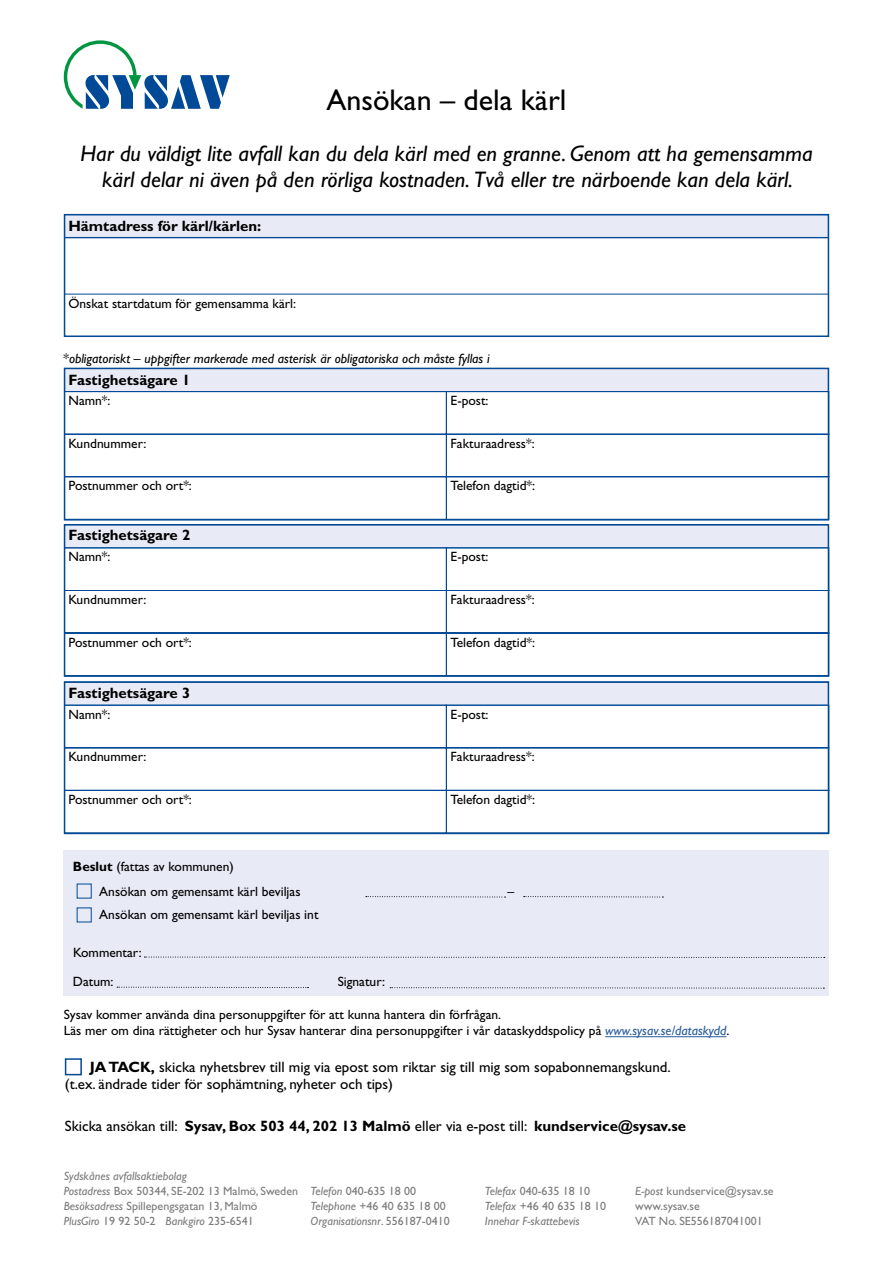
<style>
.page{position:relative;width:893px;height:1263px;background:#fff}
.page>*{position:absolute;margin:0;border:0;box-sizing:border-box;transform-origin:0 0}
.t1{font:30px "Gill Sans Std";color:#000}
.t2{font:italic 22.5px/25.5px "Gill Sans Std";color:#000;text-align:center}
.t3{font:700 15px "Gill Sans Std";color:#000}
.t4{font:15px/16.5px "Gill Sans Std";color:#000}
.t5{font:13.5px/24.6px "Gill Sans Std";color:#000}
.t6{font:italic 13.5px "Gill Sans Std";color:#000}
.t7{font:italic 12px/15px "Gill Sans Std";color:#7c7b7b}
.t8{font:12px "Gill Sans Std";color:#7c7b7b}
.s1{font-style:normal}
.s2{font-weight:700}
.s3{font-style:italic;color:#275b9b}
.s4{font-weight:400}
.s5{font-style:italic}
</style>
<div class="page">
<div style="left:64px;top:214px;width:765px;height:24px;background:#e8eaf6"></div>
<div style="left:64px;top:214px;width:765px;height:123px;border:2px solid #004996"></div>
<div style="left:64px;top:237px;width:765px;height:57px;border:1px solid #004996"></div>
<div style="left:64px;top:368px;width:765px;height:24px;background:#e8eaf6"></div>
<div style="left:64px;top:368px;width:765px;height:153px;border:2px solid #004996"></div>
<svg style="left:64px;top:391px;width:766px;height:129px"></svg>
<div style="left:64px;top:524px;width:765px;height:24px;background:#e8eaf6"></div>
<div style="left:64px;top:524px;width:765px;height:153px;border:2px solid #004996"></div>
<svg style="left:64px;top:547px;width:766px;height:129px"></svg>
<div style="left:64px;top:682px;width:765px;height:24px;background:#e8eaf6"></div>
<div style="left:64px;top:681px;width:765px;height:153px;border:2px solid #004996"></div>
<svg style="left:64px;top:704px;width:766px;height:130px"></svg>
<hr style="left:605px;top:1036px;width:121px;height:1px;background:#275b9b">
<svg style="left:64px;top:40px;width:166px;height:69px"></svg>
<div style="left:64px;top:850px;width:765px;height:145px;background:#e8eaf6"></div>
<svg style="left:366px;top:896px;width:140px;height:2px"></svg>
<svg style="left:524px;top:896px;width:139px;height:2px"></svg>
<svg style="left:144px;top:957px;width:681px;height:1px"></svg>
<svg style="left:117px;top:987px;width:192px;height:1px"></svg>
<svg style="left:390px;top:987px;width:434px;height:2px"></svg>
<svg style="left:76px;top:883px;width:16px;height:40px"></svg>
<div style="left:65px;top:1058px;width:17px;height:17px;border:2px solid #004996"></div>
<p class="t1" style="left:326px;top:83px;width:241px">Ansökan – dela kärl</p>
<p class="t2" style="left:80px;top:141px;width:734px">Har du väldigt lite avfall kan du dela kärl med en granne. Genom att ha gemensamma kärl delar ni även på den rörliga kostnaden. Två eller tre närboende kan dela kärl.</p>
<p class="t3" style="left:68px;top:217px;width:194px">Hämtadress för kärl/kärlen:</p>
<p class="t5" style="left:68px;top:291px;width:229px">Önskat startdatum för gemensamma kärl:</p>
<p class="t6" style="left:63px;top:351px;width:428px"><span class="s1">*</span>obligatoriskt – uppgifter markerade med asterisk är obligatoriska och måste fyllas i</p>
<p class="t3" style="left:68px;top:371px;width:123px">Fastighetsägare 1</p>
<p class="t5" style="left:68px;top:388px;width:44px">Namn*:</p>
<p class="t5" style="left:451px;top:388px;width:39px">E-post:</p>
<p class="t5" style="left:68px;top:431px;width:80px">Kundnummer:</p>
<p class="t5" style="left:451px;top:431px;width:86px">Fakturaadress*:</p>
<p class="t5" style="left:68px;top:473px;width:125px">Postnummer och ort*:</p>
<p class="t5" style="left:451px;top:473px;width:86px">Telefon dagtid*:</p>
<p class="t3" style="left:68px;top:526px;width:123px">Fastighetsägare 2</p>
<p class="t5" style="left:68px;top:545px;width:44px">Namn*:</p>
<p class="t5" style="left:451px;top:545px;width:39px">E-post:</p>
<p class="t5" style="left:68px;top:587px;width:80px">Kundnummer:</p>
<p class="t5" style="left:451px;top:587px;width:86px">Fakturaadress*:</p>
<p class="t5" style="left:68px;top:630px;width:125px">Postnummer och ort*:</p>
<p class="t5" style="left:451px;top:630px;width:86px">Telefon dagtid*:</p>
<p class="t3" style="left:68px;top:683px;width:123px">Fastighetsägare 3</p>
<p class="t5" style="left:68px;top:702px;width:44px">Namn*:</p>
<p class="t5" style="left:451px;top:702px;width:39px">E-post:</p>
<p class="t5" style="left:68px;top:744px;width:80px">Kundnummer:</p>
<p class="t5" style="left:451px;top:744px;width:86px">Fakturaadress*:</p>
<p class="t5" style="left:68px;top:787px;width:125px">Postnummer och ort*:</p>
<p class="t5" style="left:451px;top:787px;width:86px">Telefon dagtid*:</p>
<p class="t5" style="left:99px;top:854px;width:203px;text-indent:-26px"><span class="s2">Beslut</span> (fattas av kommunen)<br>Ansökan om gemensamt kärl beviljas</p>
<p class="t5" style="left:507px;top:879px;width:8px">–</p>
<p class="t5" style="left:99px;top:902px;width:221px">Ansökan om gemensamt kärl beviljas int</p>
<p class="t5" style="left:73px;top:938px;width:70px;line-height:29.1px">Kommentar:<br>Datum:</p>
<p class="t5" style="left:338px;top:969px;width:49px">Signatur:</p>
<p class="t5" style="left:64px;top:1006px;width:667px;line-height:16.2px">Sysav kommer använda dina personuppgifter för att kunna hantera din förfrågan.<br>Läs mer om dina rättigheter och hur Sysav hanterar dina personuppgifter i vår dataskyddspolicy på <span class="s3">www.sysav.se/dataskydd</span>.</p>
<p class="t4" style="left:65px;top:1059px;width:608px;text-indent:25px"><span class="s2">JA TACK,</span> skicka nyhetsbrev till mig via epost som riktar sig till mig som sopabonnemangskund. (t.ex. ändrade tider för sophämtning, nyheter och tips)</p>
<p class="t3" style="left:65px;top:1117px;width:623px"><span class="s4">Skicka ansökan till:</span> Sysav, Box 503 44, 202 13 Malmö <span class="s4">eller via e-post till:</span> kundservice@sysav.se</p>
<p class="t7" style="left:64px;top:1169px;width:354px">Sydskånes avfallsaktiebolag<br>Postadress <span class="s1">Box 50344, SE-202 13 Malmö, Sweden</span> Telefon <span class="s1">040-635 18 00</span></p>
<p class="t8" style="left:485px;top:1184px;width:107px"><span class="s5">Telefax</span> 040-635 18 10</p>
<p class="t8" style="left:635px;top:1184px;width:140px"><span class="s5">E-post</span> kundservice@sysav.se</p>
<p class="t8" style="left:64px;top:1199px;width:195px"><span class="s5">Besöksadress</span> Spillepengsgatan 13, Malmö</p>
<p class="t8" style="left:311px;top:1199px;width:137px"><span class="s5">Telephone</span> +46 40 635 18 00</p>
<p class="t8" style="left:485px;top:1199px;width:123px"><span class="s5">Telefax</span> +46 40 635 18 10</p>
<p class="t8" style="left:635px;top:1199px;width:66px">www.sysav.se</p>
<p class="t7" style="left:64px;top:1214px;width:192px">PlusGiro <span class="s1">19 92 50-2</span> Bankgiro <span class="s1">235-6541</span></p>
<p class="t7" style="left:311px;top:1214px;width:141px">Organisationsnr<span class="s1">. 556187-0410</span></p>
<p class="t7" style="left:485px;top:1214px;width:96px">Innehar F-skattebevis</p>
<p class="t8" style="left:635px;top:1214px;width:129px">VAT No. SE556187041001</p>
</div>
